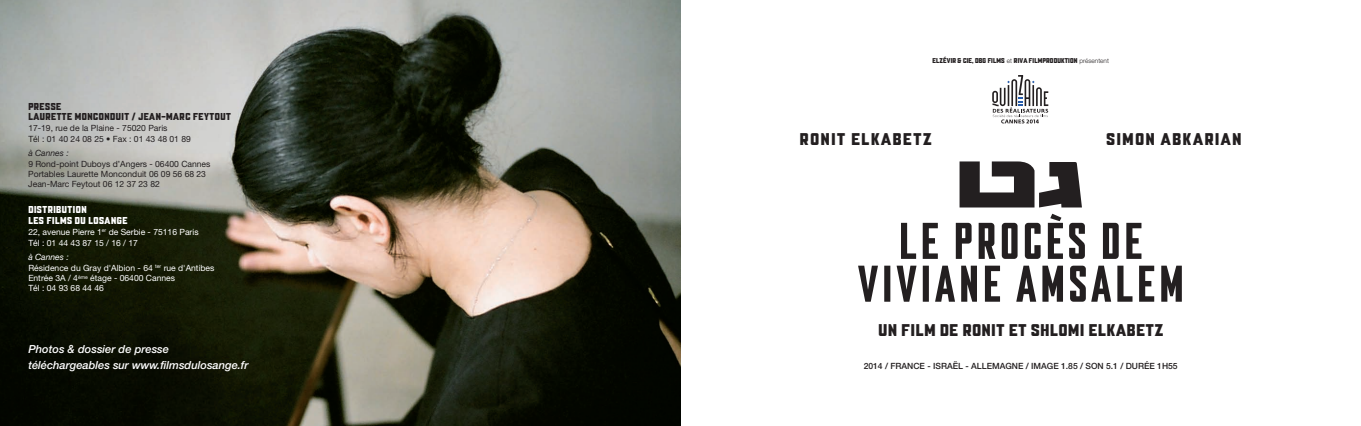
<style>
.page{position:relative;width:1361px;height:426px;background:#fff}
.page>*{position:absolute;margin:0;border:0;box-sizing:border-box;transform-origin:0 0}
.t1{font:51.4px/42.7px "Mandatory 29";letter-spacing:.08em;color:#231f20;text-align:center}
.t2{font:17px "Mandatory 18";letter-spacing:.05em;color:#231f20}
.t3{font:17px "Mandatory 18";letter-spacing:.1em;color:#231f20}
.t4{font:italic 500 11.1px/15.6px "Helvetica Neue";color:#fff}
.t5{font:10px/10px "Mandatory 18";letter-spacing:.05em;color:#231f20}
.t6{font:10px/10px "Mandatory 18";letter-spacing:.05em;color:#fff}
.t7{font:8.6px/10.3px "Helvetica Neue";color:#231f20}
.t8{font:8.6px/10.3px "Helvetica Neue";color:#fff}
.t9{font:500 8.6px "Helvetica Neue";color:#231f20}
.t10{font:italic 8.6px "Helvetica Neue";color:#231f20}
.t11{font:7px "Mandatory 18";letter-spacing:.02em;color:#231f20}
.s1{font-style:italic}
.s2{font-family:"Helvetica Neue";font-weight:300;font-size:6.4px}
</style>
<div class="page">
<img style="left:0;top:0;width:680px;height:425px">
<svg style="left:992px;top:75px;width:56px;height:48px"></svg>
<svg style="left:959px;top:161px;width:123px;height:46px"></svg>
<p class="t5" style="left:28px;top:102px;width:204px">PRESSE<br>LAURETTE MONCONDUIT / JEAN-MARC FEYTOUT</p>
<p class="t7" style="left:28px;top:124px;width:164px">17-19, rue de la Plaine - 75020 Paris<br>Tél : 01 40 24 08 25 • Fax : 01 43 48 01 89</p>
<p class="t10" style="left:28px;top:150px;width:42px">à Cannes :</p>
<p class="t7" style="left:28px;top:159px;width:184px">9 Rond-point Duboys d’Angers - 06400 Cannes<br>Portables Laurette Monconduit 06 09 56 68 23<br>Jean-Marc Feytout 06 12 37 23 82</p>
<p class="t6" style="left:28px;top:205px;width:101px">DISTRIBUTION<br>LES FILMS DU LOSANGE</p>
<p class="t8" style="left:28px;top:226px;width:172px;line-height:11px">22, avenue Pierre 1<sup>er</sup> de Serbie - 75116 Paris<br>Tél : 01 44 43 87 15 / 16 / 17</p>
<p class="t8" style="left:28px;top:253px;width:188px"><span class="s1">à Cannes :<br></span>Résidence du Gray d'Albion - 64 <sup>ter</sup> rue d'Antibes<br>Entrée 3A / 4<sup>ème</sup> étage - 06400 Cannes<br>Tél : 04 93 68 44 46</p>
<p class="t4" style="left:28px;top:342px;width:222px">Photos &amp; dossier de presse téléchargeables sur www.filmsdulosange.fr</p>
<p class="t11" style="left:932px;top:58px;width:178px">ELZÉVIR &amp; CIE, DBG FILMS <span class="s2">et</span> RIVA FILMPRODUKTION <span class="s2">présentent</span></p>
<h2 class="t3" style="left:800px;top:133px;width:133px">RONIT ELKABETZ</h2>
<h2 class="t3" style="left:1106px;top:133px;width:136px">SIMON ABKARIAN</h2>
<h1 class="t1" style="left:858px;top:222px;width:327px">LE PROCÈS DE<br>VIVIANE AMSALEM</h1>
<h2 class="t2" style="left:878px;top:324px;width:286px">UN FILM DE RONIT ET SHLOMI ELKABETZ</h2>
<p class="t9" style="left:864px;top:362px;width:315px">2014 / FRANCE - ISRAËL - ALLEMAGNE / IMAGE 1.85 / SON 5.1 / DURÉE 1H55</p>
</div>
